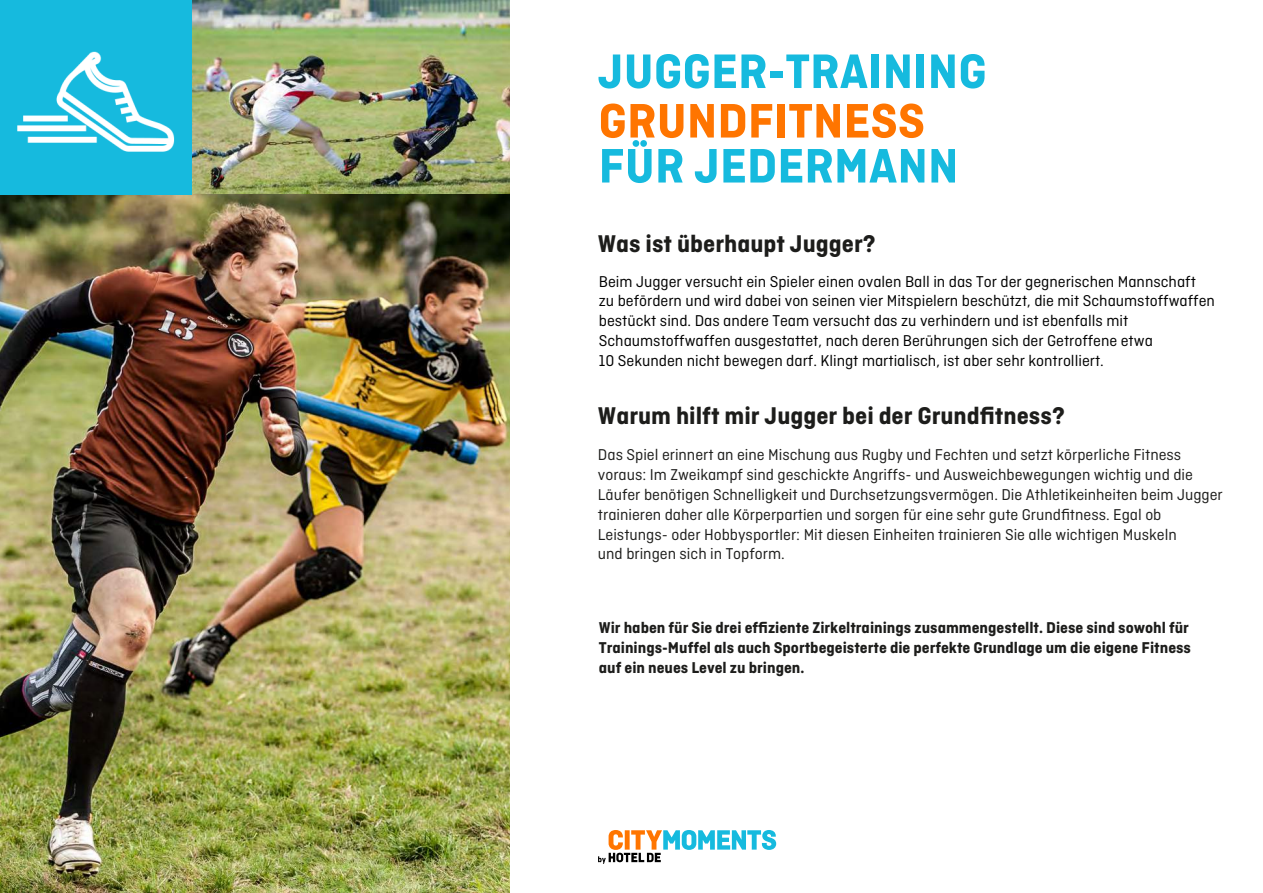
<style>
.page{position:relative;width:1263px;height:893px;background:#fff}
.page>*{position:absolute;margin:0;border:0;box-sizing:border-box;transform-origin:0 0}
.t1{font:700 51px "Ciutadella";color:#16bade}
.t2{font:700 51px "Ciutadella";color:#ff7500}
.t3{font:700 25.5px "Ciutadella";color:#1d1d1b}
.t4{font:16.5px/19.8px "Ciutadella";color:#1d1d1b}
.t5{font:16.5px/19.8px "Ciutadella";color:#000}
.t6{font:700 16.5px/19.8px "Ciutadella";color:#1d1d1b}
</style>
<div class="page">
<img style="left:0;top:194px;width:510px;height:699px">
<img style="left:191px;top:0;width:319px;height:194px">
<svg style="left:598px;top:830px;width:178px;height:34px"></svg>
<img style="left:0;top:0;width:191px;height:191px">
<h1 class="t1" style="left:598px;top:42px;width:390px">JUGGER-TRAINING</h1>
<h1 class="t2" style="left:598px;top:91px;width:328px">GRUNDFITNESS</h1>
<h1 class="t1" style="left:598px;top:136px;width:361px">FÜR JEDERMANN</h1>
<h2 class="t3" style="left:598px;top:229px;width:279px">Was ist überhaupt Jugger?</h2>
<p class="t5" style="left:599px;top:271px;width:618px">Beim Jugger versucht ein Spieler einen ovalen Ball in das Tor der gegnerischen Mannschaft zu befördern und wird dabei von seinen vier Mitspielern beschützt, die mit Schaumstoffwaffen bestückt sind. Das andere Team versucht das zu verhindern und ist ebenfalls mit Schaumstoffwaffen ausgestattet, nach deren Berührungen sich der Getroffene etwa<br>10 Sekunden nicht bewegen darf. Klingt martialisch, ist aber sehr kontrolliert.</p>
<h2 class="t3" style="left:598px;top:401px;width:468px">Warum hilft mir Jugger bei der Grundfitness?</h2>
<p class="t4" style="left:598px;top:445px;width:626px">Das Spiel erinnert an eine Mischung aus Rugby und Fechten und setzt körperliche Fitness voraus: Im Zweikampf sind geschickte Angriffs- und Ausweichbewegungen wichtig und die Läufer benötigen Schnelligkeit und Durchsetzungsvermögen. Die Athletikeinheiten beim Jugger trainieren daher alle Körperpartien und sorgen für eine sehr gute Grundfitness. Egal ob Leistungs- oder Hobbysportler: Mit diesen Einheiten trainieren Sie alle wichtigen Muskeln<br>und bringen sich in Topform.</p>
<p class="t6" style="left:599px;top:618px;width:594px">Wir haben für Sie drei effiziente Zirkeltrainings zusammengestellt. Diese sind sowohl für<br>Trainings-Muffel als auch Sportbegeisterte die perfekte Grundlage um die eigene Fitness auf ein neues Level zu bringen.</p>
</div>
